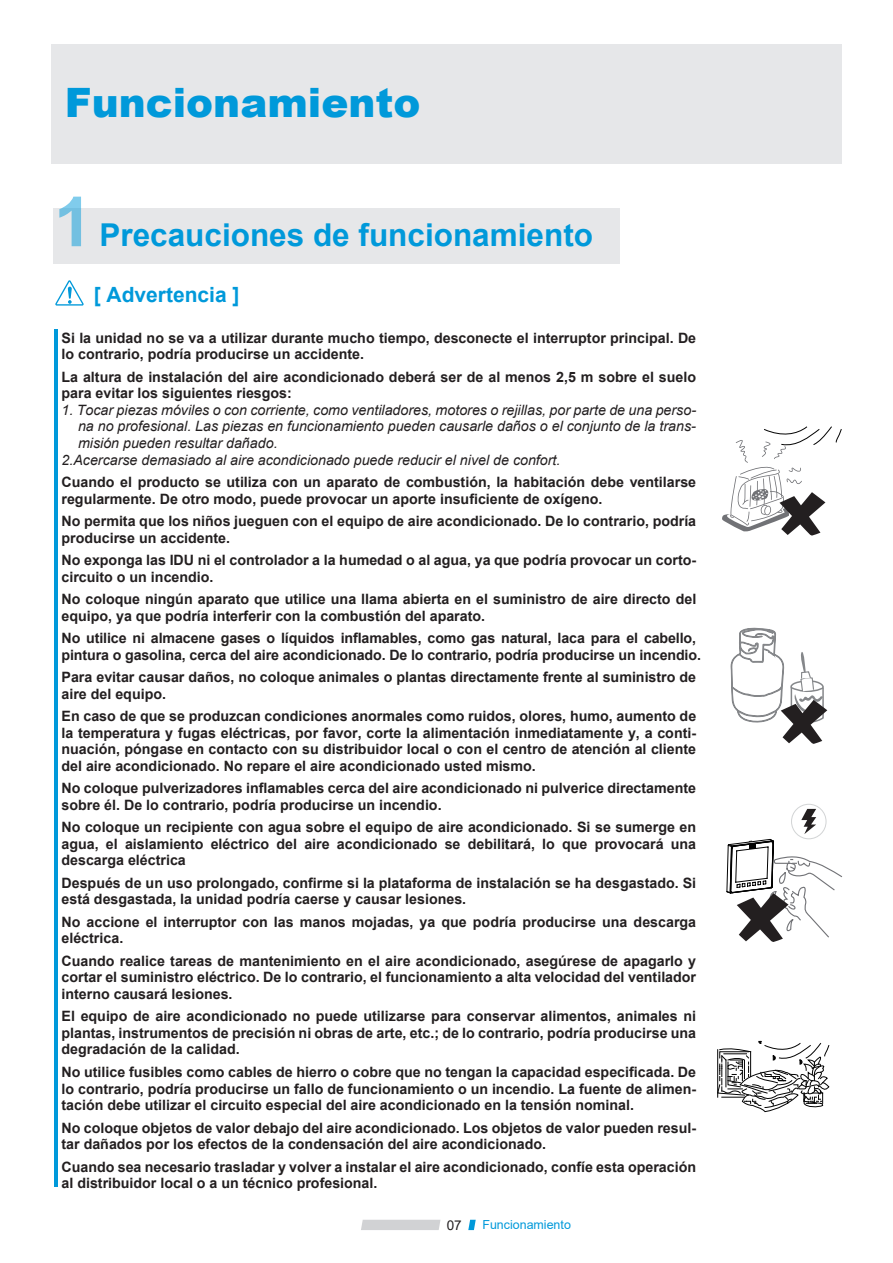
<style>
.page{position:relative;width:893px;height:1263px;background:#fff}
.page>*{position:absolute;margin:0;border:0;box-sizing:border-box;transform-origin:0 0}
.t1{font:900 40.5px "Arial";color:#0099da}
.t2{font:700 31.5px "Arial";color:#0099da}
.t3{font:700 21px "Arial";color:#0099da}
.t4{font:700 14.25px/16.5px "Arial";color:#231f20}
.t5{font:italic 14.25px "Arial";color:#231f20}
.t6{font:13.5px "Arial";color:#231f20}
.t7{font:12.45px "Arial";color:#0099da}
.s1{font-size:69px}
</style>
<div class="page">
<svg style="left:361px;top:1220px;width:79px;height:10px"></svg>
<svg style="left:468px;top:1220px;width:8px;height:10px"></svg>
<div style="left:51px;top:45px;width:791px;height:119px;background:#e6e7e9"></div>
<svg style="left:730px;top:627px;width:97px;height:117px"></svg>
<svg style="left:717px;top:1040px;width:113px;height:72px"></svg>
<div style="left:53px;top:208px;width:566px;height:56px;background:#e6e7e9"></div>
<hr style="left:54px;top:330px;width:3px;height:857px;background:#0099da">
<div style="left:791px;top:804px;width:35px;height:35px;border:1px solid #d2d4d5;border-radius:50%"></div>
<svg style="left:726px;top:809px;width:116px;height:133px"></svg>
<svg style="left:722px;top:426px;width:120px;height:110px"></svg>
<svg style="left:55px;top:280px;width:29px;height:26px"></svg>
<h1 class="t1" style="left:65px;top:73px;width:357px">Funcionamiento</h1>
<h2 class="t2" style="left:54px;top:212px;width:541px"><span class="s1">1</span> Precauciones de funcionamiento</h2>
<h3 class="t3" style="left:94px;top:280px;width:147px">[ Advertencia ]</h3>
<p class="t4" style="left:62px;top:330px;width:636px">Si la unidad no se va a utilizar durante mucho tiempo, desconecte el interruptor principal. De lo contrario, podría producirse un accidente.</p>
<p class="t4" style="left:62px;top:369px;width:636px">La altura de instalación del aire acondicionado deberá ser de al menos 2,5 m sobre el suelo para evitar los siguientes riesgos:</p>
<p class="t5" style="left:62px;top:401px;width:636px">1. Tocar piezas móviles o con corriente, como ventiladores, motores o rejillas, por parte de una perso-</p>
<p class="t5" style="left:78px;top:417px;width:619px">na no profesional. Las piezas en funcionamiento pueden causarle daños o el conjunto de la trans-</p>
<p class="t5" style="left:78px;top:434px;width:201px">misión pueden resultar dañado.</p>
<p class="t5" style="left:62px;top:450px;width:500px">2.Acercarse demasiado al aire acondicionado puede reducir el nivel de confort.</p>
<p class="t4" style="left:62px;top:474px;width:636px">Cuando el producto se utiliza con un aparato de combustión, la habitación debe ventilarse regularmente. De otro modo, puede provocar un aporte insuficiente de oxígeno.</p>
<p class="t4" style="left:62px;top:513px;width:636px">No permita que los niños jueguen con el equipo de aire acondicionado. De lo contrario, podría producirse un accidente.</p>
<p class="t4" style="left:62px;top:552px;width:636px">No exponga las IDU ni el controlador a la humedad o al agua, ya que podría provocar un corto&shy;circuito o un incendio.</p>
<p class="t4" style="left:62px;top:591px;width:636px">No coloque ningún aparato que utilice una llama abierta en el suministro de aire directo del equipo, ya que podría interferir con la combustión del aparato.</p>
<p class="t4" style="left:62px;top:630px;width:641px">No utilice ni almacene gases o líquidos inflamables, como gas natural, laca para el cabello, pintura o gasolina, cerca del aire acondicionado. De lo contrario, podría producirse un incendio.</p>
<p class="t4" style="left:62px;top:669px;width:636px">Para evitar causar daños, no coloque animales o plantas directamente frente al suministro de aire del equipo.</p>
<p class="t4" style="left:62px;top:708px;width:636px;text-align:justify">En caso de que se produzcan condiciones anormales como ruidos, olores, humo, aumento de la temperatura y fugas eléctricas, por favor, corte la alimentación inmediatamente y, a conti&shy;nuación, póngase en contacto con su distribuidor local o con el centro de atención al cliente del aire acondicionado. No repare el aire acondicionado usted mismo.</p>
<p class="t4" style="left:62px;top:780px;width:636px">No coloque pulverizadores inflamables cerca del aire acondicionado ni pulverice directamente sobre él. De lo contrario, podría producirse un incendio.</p>
<p class="t4" style="left:62px;top:819px;width:636px;text-align:justify">No coloque un recipiente con agua sobre el equipo de aire acondicionado. Si se sumerge en agua, el aislamiento eléctrico del aire acondicionado se debilitará, lo que provocará una descarga eléctrica</p>
<p class="t4" style="left:62px;top:875px;width:636px">Después de un uso prolongado, confirme si la plataforma de instalación se ha desgastado. Si está desgastada, la unidad podría caerse y causar lesiones.</p>
<p class="t4" style="left:62px;top:914px;width:636px">No accione el interruptor con las manos mojadas, ya que podría producirse una descarga eléctrica.</p>
<p class="t4" style="left:62px;top:953px;width:636px;text-align:justify">Cuando realice tareas de mantenimiento en el aire acondicionado, asegúrese de apagarlo y cortar el suministro eléctrico. De lo contrario, el funcionamiento a alta velocidad del ventilador interno causará lesiones.</p>
<p class="t4" style="left:62px;top:1008px;width:636px;text-align:justify">El equipo de aire acondicionado no puede utilizarse para conservar alimentos, animales ni plantas, instrumentos de precisión ni obras de arte, etc.; de lo contrario, podría producirse una degradación de la calidad.</p>
<p class="t4" style="left:62px;top:1064px;width:636px;text-align:justify">No utilice fusibles como cables de hierro o cobre que no tengan la capacidad especificada. De lo contrario, podría producirse un fallo de funcionamiento o un incendio. La fuente de alimen&shy;tación debe utilizar el circuito especial del aire acondicionado en la tensión nominal.</p>
<p class="t4" style="left:62px;top:1119px;width:636px">No coloque objetos de valor debajo del aire acondicionado. Los objetos de valor pueden resul&shy;tar dañados por los efectos de la condensación del aire acondicionado.</p>
<p class="t4" style="left:62px;top:1158px;width:636px">Cuando sea necesario trasladar y volver a instalar el aire acondicionado, confíe esta operación al distribuidor local o a un técnico profesional.</p>
<p class="t7" style="left:482px;top:1216px;width:90px">Funcionamiento</p>
<p class="t6" style="left:447px;top:1215px;width:17px">07</p>
</div>
